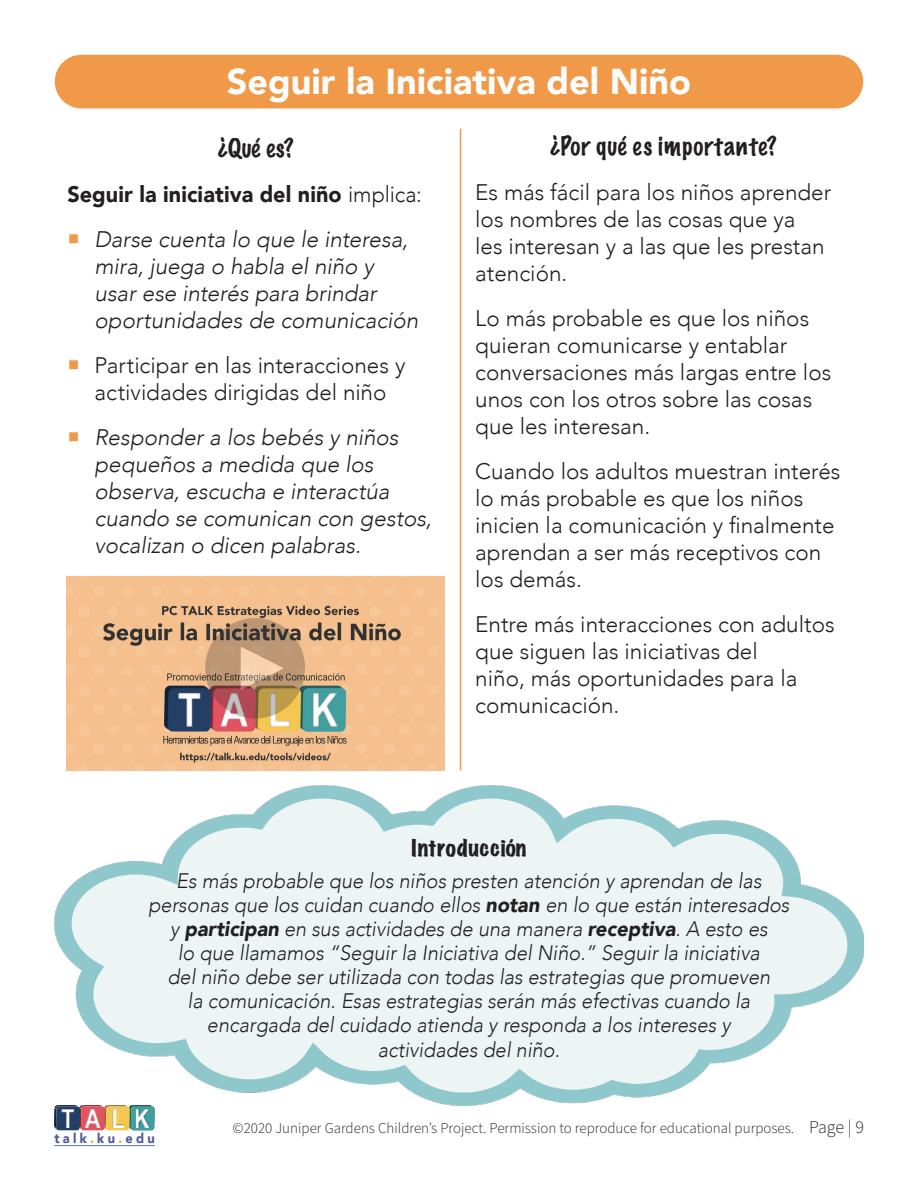
<style>
.page{position:relative;width:918px;height:1188px;background:#fff}
.page>*{position:absolute;margin:0;border:0;box-sizing:border-box;transform-origin:0 0}
.TOC_Headers_To_Pull_In{font:900 36px "Avenir";color:#fcfcfc}
.t1{font:700 25.95px "Arial Narrow";color:#fff}
.t2{font:100 24px "Marker Felt";letter-spacing:.035em;color:#231f20}
.t3{font:300 22.5px/27px "Avenir";color:#231f20}
.t4{font:italic 300 22.5px/27px "Avenir";color:#231f20}
.t5{font:900 22.5px "Avenir";letter-spacing:.005em;color:#231f20;scale:.96 1}
.t6{font:italic 300 21px/24.2px "Avenir";color:#231f20;text-align:center;scale:.95 1}
.t7{font:expanded 21px "Marker Felt";letter-spacing:.035em;color:#231f20}
.t8{font:300 15px "Source Sans Pro";color:#231f20}
.t9{font:900 13.65px "Avenir";letter-spacing:.255em;color:#535798;scale:.94 1}
.s1{font-weight:300}
.s2{font-weight:900}
.s3{color:#f09a49}
.s4{font-size:18px}
</style>
<div class="page">
<svg style="left:54px;top:1105px;width:101px;height:25px;background:#8b7b6d"></svg>
<hr style="left:54px;top:1145px;width:101px;height:1px;background:#4e82c3">
<div style="left:55px;top:55px;width:808px;height:53px;background:#f09a49;border-radius:27px"></div>
<hr style="left:460px;top:129px;width:1px;height:642px;background:#f09a49">
<img style="left:54px;top:785px;width:810px;height:320px">
<img style="left:66px;top:576px;width:378px;height:195px">
<p class="TOC_Headers_To_Pull_In" style="left:227px;top:50px;width:466px">Seguir la Iniciativa del Niño</p>
<p class="t2" style="left:218px;top:128px;width:77px">¿Qué es?</p>
<p class="t5" style="left:68px;top:174px;width:371px">Seguir la iniciativa del niño <span class="s1">implica:</span></p>
<p class="t4" style="left:94px;top:225px;width:325px">Darse cuenta lo que le interesa, mira, juega o habla el niño y usar ese interés para brindar oportunidades de comunicación</p>
<p class="t3" style="left:94px;top:351px;width:312px">Participar en las interacciones y actividades dirigidas del niño</p>
<p class="t4" style="left:94px;top:423px;width:339px">Responder a los bebés y niños pequeños a medida que los observa, escucha e interactúa cuando se comunican con gestos, vocalizan o dicen palabras.</p>
<p class="t2" style="left:551px;top:127px;width:228px">¿Por qué es importante?</p>
<p class="t3" style="left:475px;top:179px;width:358px">Es más fácil para los niños aprender los nombres de las cosas que ya<br>les interesan y a las que les prestan atención.</p>
<p class="t3" style="left:475px;top:305px;width:358px">Lo más probable es que los niños quieran comunicarse y entablar conversaciones más largas entre los unos con los otros sobre las cosas que les interesan.</p>
<p class="t3" style="left:475px;top:458px;width:367px">Cuando los adultos muestran interés lo más probable es que los niños inicien la comunicación y finalmente aprendan a ser más receptivos con los demás.</p>
<p class="t3" style="left:475px;top:611px;width:361px">Entre más interacciones con adultos que siguen las iniciativas del<br>niño, más oportunidades para la comunicación.</p>
<p class="t7" style="left:411px;top:832px;width:116px">Introducción</p>
<p class="t6" style="left:148px;top:869px;width:676px">Es más probable que los niños presten atención y aprendan de las personas que los cuidan cuando ellos <span class="s2">notan</span> en lo que están interesados y <span class="s2">participan</span> en sus actividades de una manera <span class="s2">receptiva</span>. A esto es<br>lo que llamamos “Seguir la Iniciativa del Niño.” Seguir la iniciativa<br>del niño debe ser utilizada con todas las estrategias que promueven<br>la comunicación. Esas estrategias serán más efectivas cuando la encargada del cuidado atienda y responda a los intereses y<br>actividades del niño.</p>
<p class="t1" style="left:62px;top:1099px;width:90px">TALK</p>
<p class="t9" style="left:54px;top:1126px;width:108px">talk<span class="s3">.</span>ku<span class="s3">.</span>edu</p>
<p class="t8" style="left:233px;top:1118px;width:633px">©2020 Juniper Gardens Children’s Project. Permission to reproduce for educational purposes. <span class="s4">Page | 9</span></p>
</div>
